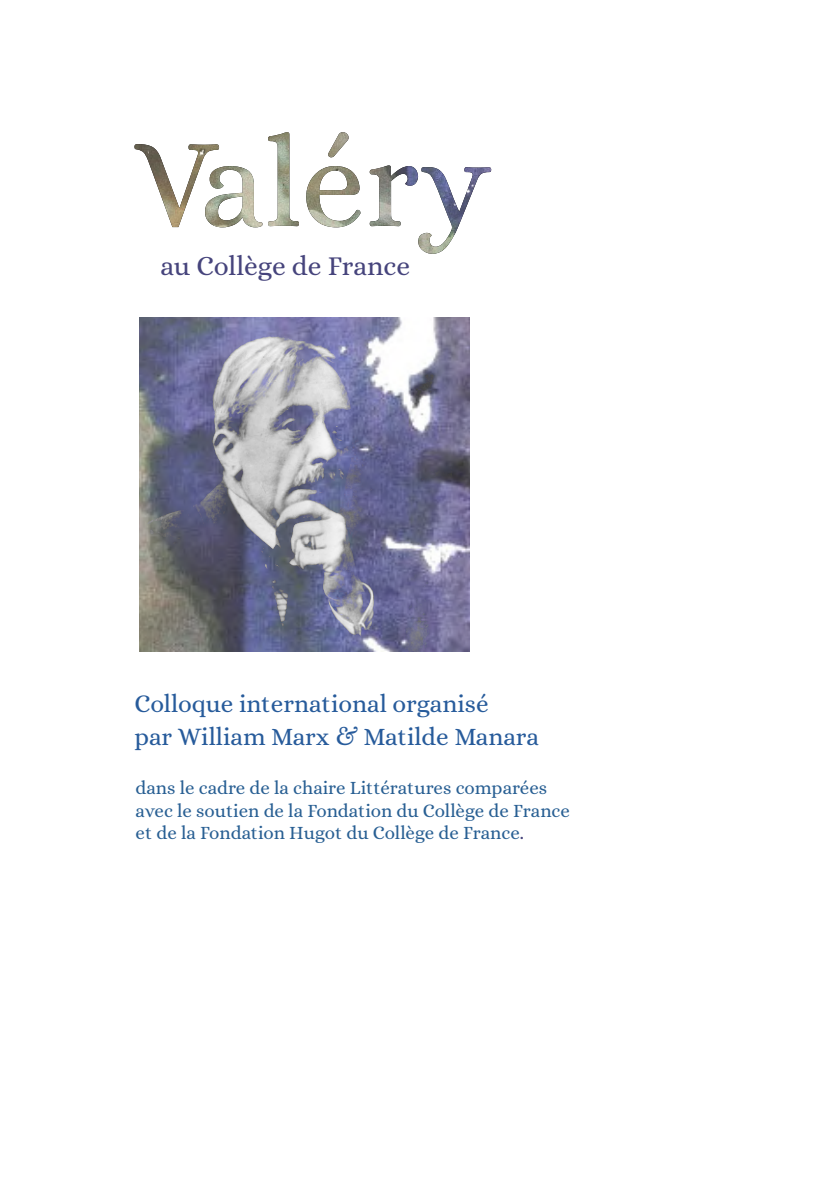
<style>
.page{position:relative;width:840px;height:1191px;background:#fff}
.page>*{position:absolute;margin:0;border:0;box-sizing:border-box;transform-origin:0 0}
.intervenant_D{font:27.4px "Alice";letter-spacing:-.005em;color:#46447c}
.intervenant_D-2{font:25.2px/32.6px "Alice";color:#275b9b}
.intervenant_D-3{font:18.8px/22.6px "Alice";color:#285f93}
.s1{color:#46447c}
</style>
<div class="page">
<img style="left:139px;top:317px;width:330px;height:334px">
<img style="left:139px;top:330px;width:312px;height:321px">
<svg style="left:172px;top:166px;width:319px;height:88px"></svg>
<img style="left:134px;top:132px;width:273px;height:95px">
<p class="intervenant_D" style="left:160px;top:251px;width:251px">au Collège de France</p>
<p class="intervenant_D-2" style="left:134px;top:688px;width:406px">Colloque international organisé<br>par William Marx &amp; Matilde Manara</p>
<p class="intervenant_D-3" style="left:135px;top:777px;width:435px">dans le cadre de la chaire Littératures comparées avec le soutien de la Fondation du Collège de France et de la Fondation Hugot du Collège de France<span class="s1">.</span></p>
</div>
